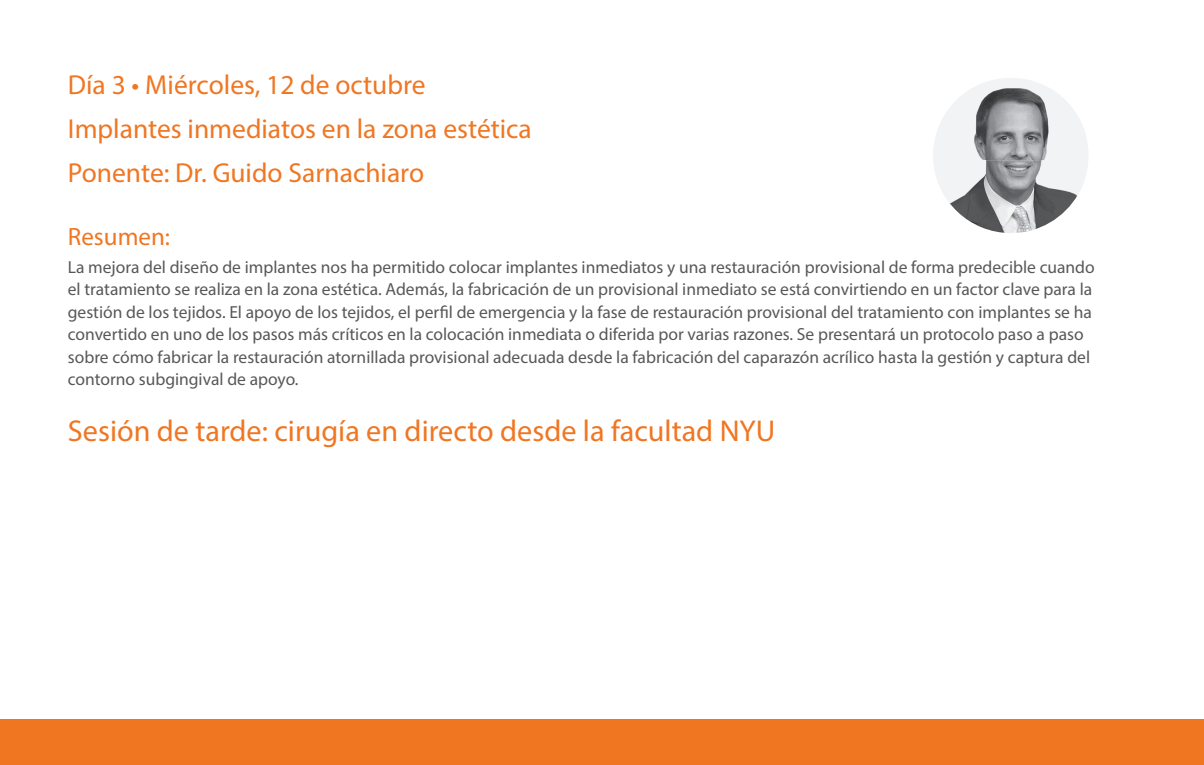
<style>
.page{position:relative;width:1204px;height:765px;background:#fff}
.page>*{position:absolute;margin:0;border:0;box-sizing:border-box;transform-origin:0 0}
.t1{font:30.25px "Myriad Pro";color:#f07622}
.t2{font:27.5px/43.8px "Myriad Pro";color:#f07622}
.t3{font:25px "Myriad Pro";color:#f07622}
.t4{font:17.5px/22.5px "Myriad Pro";color:#57585a}
</style>
<div class="page">
<div style="left:0;top:719px;width:1204px;height:46px;background:#f07622"></div>
<svg style="left:933px;top:78px;width:155px;height:155px"></svg>
<img style="left:933px;top:88px;width:153px;height:73px">
<img style="left:933px;top:160px;width:90px;height:73px">
<h2 class="t2" style="left:68px;top:63px;width:465px">Día 3 • Miércoles, 12 de octubre<br>Implantes inmediatos en la zona estética<br>Ponente: Dr. Guido Sarnachiaro</h2>
<h3 class="t3" style="left:68px;top:221px;width:104px">Resumen:</h3>
<p class="t4" style="left:68px;top:255px;width:1028px">La mejora del diseño de implantes nos ha permitido colocar implantes inmediatos y una restauración provisional de forma predecible cuando el tratamiento se realiza en la zona estética. Además, la fabricación de un provisional inmediato se está convirtiendo en un factor clave para la gestión de los tejidos. El apoyo de los tejidos, el perfil de emergencia y la fase de restauración provisional del tratamiento con implantes se ha convertido en uno de los pasos más críticos en la colocación inmediata o diferida por varias razones. Se presentará un protocolo paso a paso sobre cómo fabricar la restauración atornillada provisional adecuada desde la fabricación del caparazón acrílico hasta la gestión y captura del contorno subgingival de apoyo.</p>
<h1 class="t1" style="left:68px;top:412px;width:709px">Sesión de tarde: cirugía en directo desde la facultad NYU</h1>
</div>
